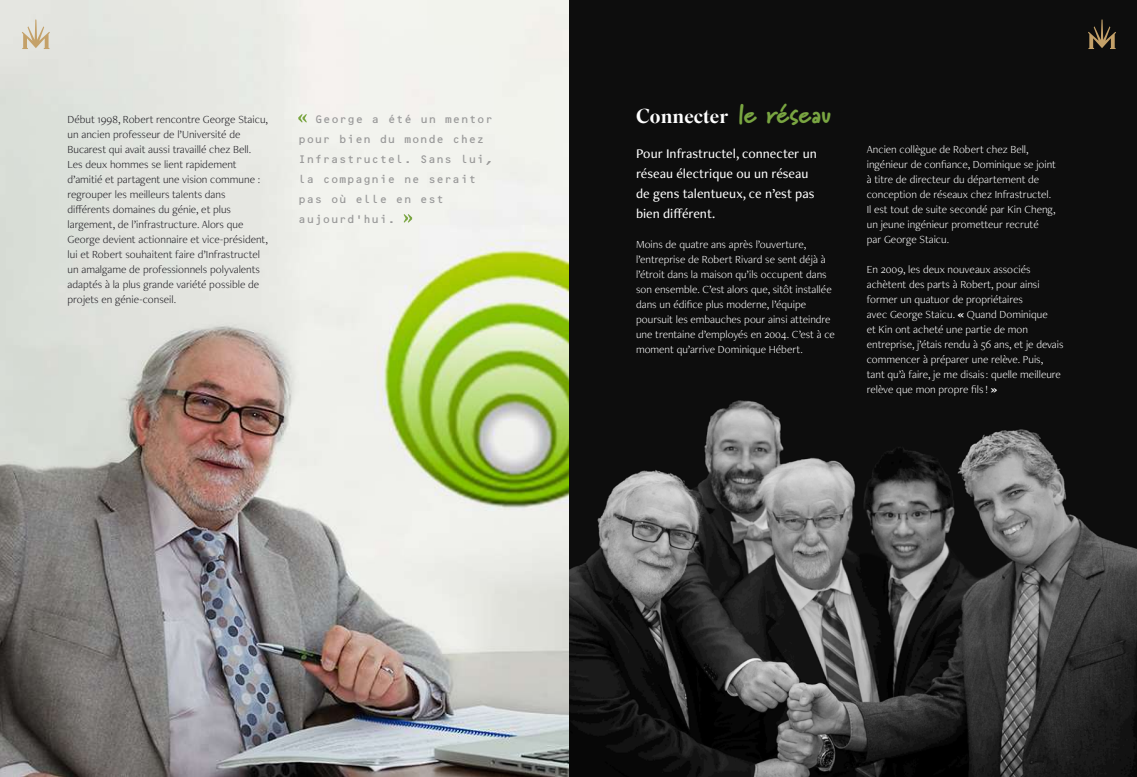
<style>
.page{position:relative;width:1137px;height:777px;background:#fff}
.page>*{position:absolute;margin:0;border:0;box-sizing:border-box;transform-origin:0 0}
.t1{font:500 20px "Superior Title";color:#fff}
.t2{font:500 13.75px/20px "Freight Neo Pro";color:#fff}
.t3{font:300 11.25px/15px "Freight Neo Pro";color:#fff}
.t4{font:300 11.25px/15px "Freight Neo Pro";color:#201e24}
.t5{font:11.25px/20px "OCRB Std";color:#999}
.s1{font-family:"Marydale";font-weight:900;font-size:26.25px;color:#79a541}
.s2{font-weight:900}
</style>
<div class="page">
<img style="left:568px;top:0;width:568px;height:776px">
<img style="left:0;top:0;width:568px;height:776px">
<svg style="left:298px;top:114px;width:9px;height:8px"></svg>
<svg style="left:403px;top:214px;width:9px;height:8px"></svg>
<svg style="left:22px;top:19px;width:28px;height:30px"></svg>
<svg style="left:1087px;top:19px;width:28px;height:30px"></svg>
<p class="t4" style="left:68px;top:111px;width:202px">Début 1998, Robert rencontre George Staicu, un ancien professeur de l’Université de Bucarest qui avait aussi travaillé chez Bell.<br>Les deux hommes se lient rapidement d’amitié et partagent une vision commune : regrouper les meilleurs talents dans différents domaines du génie, et plus largement, de l’infrastructure. Alors que George devient actionnaire et vice-président, lui et Robert souhaitent faire d’Infrastructel un amalgame de professionnels polyvalents adaptés à la plus grande variété possible de projets en génie-conseil.</p>
<p class="t5" style="left:298px;top:109px;width:196px;text-indent:17px">George a été un mentor pour bien du monde chez<br>Infrastructel. Sans lui, la compagnie ne serait pas où elle en est aujourd’hui.</p>
<h1 class="t1" style="left:636px;top:103px;width:196px">Connecter <span class="s1">le réseau</span></h1>
<p class="t2" style="left:636px;top:143px;width:182px">Pour Infrastructel, connecter un réseau électrique ou un réseau de gens talentueux, ce n’est pas bien différent.</p>
<p class="t3" style="left:636px;top:236px;width:200px">Moins de quatre ans après l’ouverture, l’entreprise de Robert Rivard se sent déjà à l’étroit dans la maison qu’ils occupent dans son ensemble. C’est alors que, sitôt installée dans un édifice plus moderne, l’équipe poursuit les embauches pour ainsi atteindre une trentaine d’employés en 2004. C’est à ce moment qu’arrive Dominique Hébert.</p>
<p class="t3" style="left:866px;top:141px;width:191px">Ancien collègue de Robert chez Bell, ingénieur de confiance, Dominique se joint à titre de directeur du département de conception de réseaux chez Infrastructel.<br>Il est tout de suite secondé par Kin Cheng, un jeune ingénieur prometteur recruté<br>par George Staicu.</p>
<p class="t3" style="left:866px;top:261px;width:198px">En 2009, les deux nouveaux associés achètent des parts à Robert, pour ainsi former un quatuor de propriétaires<br>avec George Staicu. <span class="s2">«</span> Quand Dominique<br>et Kin ont acheté une partie de mon entreprise, j’étais rendu à 56 ans, et je devais commencer à préparer une relève. Puis, tant qu’à faire, je me disais : quelle meilleure relève que mon propre fils ! <span class="s2">»</span></p>
</div>
